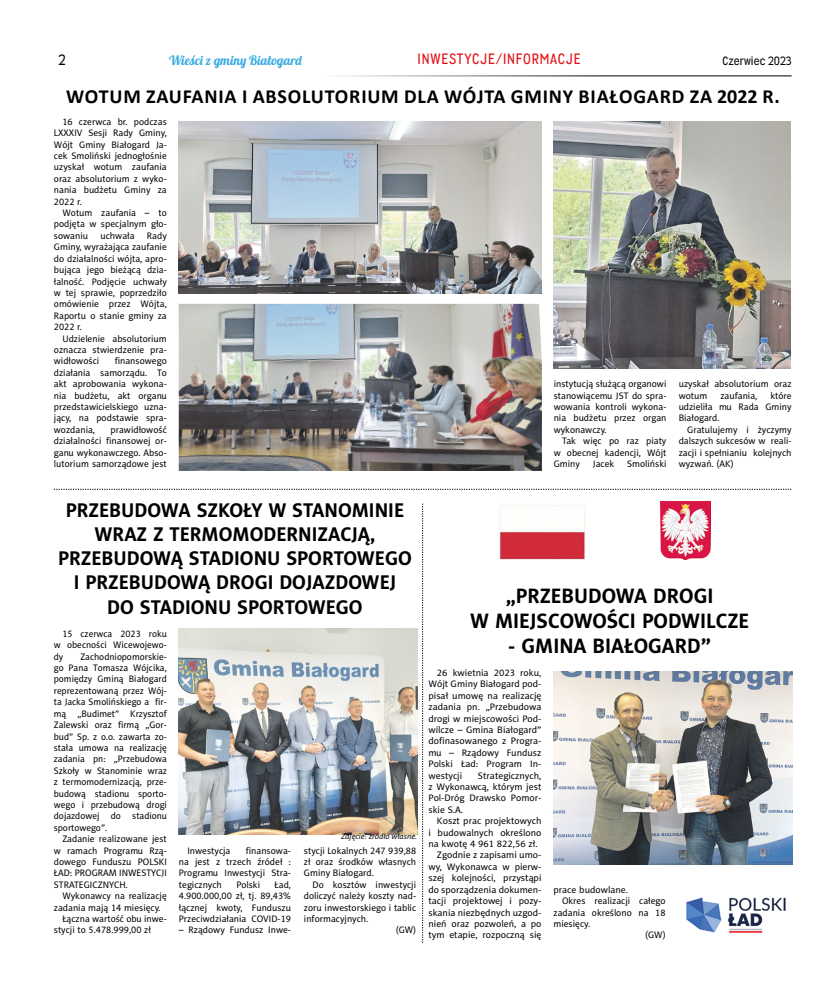
<style>
.page{position:relative;width:820px;height:993px;background:#fff}
.page>*{position:absolute;margin:0;border:0;box-sizing:border-box;transform-origin:0 0}
.t1{font:700 21px/25.2px "Naomi Sans EFN";color:#000;text-align:center}
.t2{font:700 20px/24.3px "Naomi Sans EFN";color:#000;text-align:center}
.t3{font:700 20px "Calibri";letter-spacing:.04em;color:#000}
.t4{font:15px "Wyvern Rg";letter-spacing:.05em;color:#e30f13}
.t5{font:15px "Wyvern Rg";color:#000}
.t6{font:13px "Lobster 1.4";color:#3bace2}
.t7{font:12px "Wyvern Rg";color:#000}
.t8{font:9.5px/11.4px "Naomi Sans EFN";color:#000;text-align:justify}
.t9{font:italic 8px "Naomi Sans EFN";color:#000}
</style>
<div class="page">
<hr style="left:325px;top:75px;width:466px;height:1px;background:#000">
<svg style="left:422px;top:503px;width:1px;height:439px"></svg>
<svg style="left:54px;top:489px;width:737px;height:1px"></svg>
<img style="left:686px;top:897px;width:100px;height:36px">
<img style="left:499px;top:505px;width:86px;height:54px">
<img style="left:660px;top:501px;width:50px;height:58px">
<img style="left:553px;top:671px;width:239px;height:193px">
<img style="left:179px;top:628px;width:238px;height:206px">
<img style="left:179px;top:121px;width:362px;height:172px">
<img style="left:179px;top:304px;width:362px;height:167px">
<img style="left:553px;top:121px;width:237px;height:248px">
<h3 class="t5" style="left:58px;top:51px;width:9px">2</h3>
<h3 class="t6" style="left:169px;top:52px;width:134px">Wieści z gminy Białogard</h3>
<h3 class="t4" style="left:417px;top:50px;width:164px">INWESTYCJE/INFORMACJE</h3>
<p class="t7" style="left:722px;top:53px;width:71px">Czerwiec 2023</p>
<h2 class="t3" style="left:66px;top:82px;width:714px">WOTUM ZAUFANIA I ABSOLUTORIUM DLA WÓJTA GMINY BIAŁOGARD ZA 2022 R.</h2>
<p class="t8" style="left:54px;top:116px;width:114px;text-indent:9px">16 czerwca br. podczas LXXXIV Sesji Rady Gminy, Wójt Gminy Białogard Ja&shy;cek Smoliński jednogłośnie uzyskał wotum zaufania oraz absolutorium z wyko&shy;nania budżetu Gminy za 2022 r.</p>
<p class="t8" style="left:54px;top:207px;width:114px;text-indent:9px">Wotum zaufania – to podjęta w specjalnym gło&shy;sowaniu</p>
<p class="t8" style="left:54px;top:230px;width:114px;text-indent:93px">Rady Gminy, wyrażająca zaufanie do działalności wójta, apro&shy;bująca jego bieżącą dzia&shy;łalność. Podjęcie uchwały w tej sprawie, poprzedziło omówienie przez Wójta, Raportu o stanie gminy za 2022 r.</p>
<p class="t8" style="left:54px;top:332px;width:114px;text-indent:9px">Udzielenie absolutorium oznacza stwierdzenie pra&shy;widłowości</p>
<p class="t8" style="left:100px;top:230px;width:36px">uchwała</p>
<p class="t8" style="left:54px;top:355px;width:114px;text-indent:61px">finansowego działania samorządu. To akt aprobowania wykona&shy;nia budżetu, akt organu przedstawicielskiego uzna&shy;jący, na podstawie spra&shy;wozdania,</p>
<p class="t8" style="left:553px;top:378px;width:114px">instytucją służącą organowi stanowiącemu JST do spra&shy;wowania kontroli wykona&shy;nia budżetu przez organ wykonawczy.</p>
<p class="t8" style="left:553px;top:435px;width:114px;text-indent:9px">Tak więc po raz piaty w obecnej kadencji, Wójt Gminy</p>
<p class="t8" style="left:678px;top:378px;width:114px">uzyskał absolutorium oraz wotum</p>
<p class="t8" style="left:678px;top:389px;width:114px;text-indent:92px">które udzieliła mu Rada Gminy Białogard.</p>
<p class="t8" style="left:678px;top:423px;width:114px;text-indent:9px">Gratulujemy i życzymy dalszych sukcesów w reali&shy;zacji i spełnianiu kolejnych wyzwań. (AK)</p>
<p class="t8" style="left:720px;top:389px;width:39px">zaufania,</p>
<p class="t8" style="left:54px;top:423px;width:114px;text-indent:57px">prawidłowość działalności finansowej or&shy;ganu wykonawczego. Abso&shy;lutorium samorządowe jest</p>
<p class="t8" style="left:592px;top:458px;width:23px">Jacek</p>
<p class="t8" style="left:627px;top:458px;width:41px">Smoliński</p>
<h2 class="t2" style="left:58px;top:498px;width:355px">PRZEBUDOWA SZKOŁY W STANOMINIE<br>WRAZ Z TERMOMODERNIZACJĄ,<br>PRZEBUDOWĄ STADIONU SPORTOWEGO<br>I PRZEBUDOWĄ DROGI DOJAZDOWEJ<br>DO STADIONU SPORTOWEGO</h2>
<p class="t8" style="left:54px;top:627px;width:114px;text-indent:9px">15 czerwca 2023 roku w obecności Wicewojewo&shy;dy</p>
<p class="t8" style="left:54px;top:650px;width:114px;text-indent:27px">Zachodniopomorskie&shy;go Pana Tomasza Wójcika, pomiędzy Gminą Białogard reprezentowaną przez Wój&shy;ta Jacka Smolińskiego a fir&shy;mą „Budimet” Krzysztof Zalewski oraz firmą „Gor&shy;bud” Sp. z o.o. zawarta zo&shy;stała umowa na realizację zadania pn: „Przebudowa Szkoły w Stanominie wraz z termomodernizacją, prze&shy;budową stadionu sporto&shy;wego i przebudową drogi dojazdowej do stadionu sportowego”.</p>
<p class="t8" style="left:54px;top:832px;width:114px;text-indent:9px">Zadanie realizowane jest w ramach Programu Rzą&shy;dowego Funduszu POLSKI ŁAD: PROGRAM INWESTYCJI STRATEGICZNYCH.</p>
<p class="t8" style="left:62px;top:889px;width:106px">Wykonawcy na realizację</p>
<p class="t8" style="left:54px;top:901px;width:108px">zadania mają 14 miesięcy.</p>
<p class="t8" style="left:62px;top:912px;width:106px">Łączna wartość obu inwe-</p>
<p class="t8" style="left:54px;top:924px;width:99px">stycji to 5.478.999,00 zł</p>
<p class="t9" style="left:341px;top:831px;width:77px">Zdjęcie: źródło własne.</p>
<p class="t8" style="left:179px;top:844px;width:114px;text-indent:67px">finansowa&shy;na jest z trzech źródeł :<br>Programu Inwestycji Stra&shy;tegicznych</p>
<p class="t8" style="left:304px;top:844px;width:114px">stycji Lokalnych 247 939,88 zł oraz środków własnych Gminy Białogard.</p>
<p class="t8" style="left:312px;top:878px;width:105px">Do kosztów inwestycji</p>
<p class="t8" style="left:304px;top:889px;width:114px">doliczyć należy koszty nad-</p>
<p class="t8" style="left:304px;top:901px;width:114px">zoru inwestorskiego i tablic</p>
<p class="t8" style="left:304px;top:912px;width:66px">informacyjnych.</p>
<p class="t8" style="left:395px;top:924px;width:22px">(GW)</p>
<p class="t8" style="left:187px;top:844px;width:45px">Inwestycja</p>
<p class="t8" style="left:179px;top:878px;width:114px;text-indent:96px">Ład, 4.900.000,00 zł, tj. 89,43% łącznej kwoty, Funduszu Przeciwdziałania COVID-19</p>
<p class="t8" style="left:179px;top:924px;width:114px">– Rządowy Fundusz Inwe-</p>
<p class="t8" style="left:236px;top:878px;width:25px">Polski</p>
<h1 class="t1" style="left:470px;top:583px;width:280px">„PRZEBUDOWA DROGI<br>W MIEJSCOWOŚCI PODWILCZE</h1>
<h1 class="t1" style="left:508px;top:633px;width:204px">- GMINA BIAŁOGARD”</h1>
<p class="t8" style="left:428px;top:666px;width:114px;text-indent:9px">26 kwietnia 2023 roku, Wójt Gminy Białogard pod&shy;pisał umowę na realizację zadania pn. „Przebudowa drogi w miejscowości Pod&shy;wilcze – Gmina Białogard” dofinasowanego z Progra&shy;mu – Rządowy Fundusz Polski Ład: Program In&shy;westycji</p>
<p class="t8" style="left:428px;top:769px;width:114px;text-indent:50px">Strategicznych, z Wykonawcą, którym jest Pol-Dróg Drawsko Pomor&shy;skie S.A.</p>
<p class="t8" style="left:437px;top:814px;width:106px">Koszt prac projektowych</p>
<p class="t8" style="left:428px;top:826px;width:114px">i budowalnych określono</p>
<p class="t8" style="left:428px;top:837px;width:111px">na kwotę 4 961 822,56 zł.</p>
<p class="t8" style="left:437px;top:849px;width:106px">Zgodnie z zapisami umo-</p>
<p class="t8" style="left:428px;top:860px;width:114px">wy, Wykonawca w pierw-</p>
<p class="t8" style="left:428px;top:871px;width:114px">szej kolejności, przystąpi</p>
<p class="t8" style="left:428px;top:883px;width:114px">do sporządzenia dokumen-</p>
<p class="t8" style="left:428px;top:894px;width:114px">tacji projektowej i pozy-</p>
<p class="t8" style="left:428px;top:906px;width:114px">skania niezbędnych uzgod-</p>
<p class="t8" style="left:428px;top:917px;width:114px">nień oraz pozwoleń, a po</p>
<p class="t8" style="left:428px;top:928px;width:114px">tym etapie, rozpoczną się</p>
<p class="t8" style="left:553px;top:883px;width:76px">prace budowlane.</p>
<p class="t8" style="left:561px;top:894px;width:105px">Okres realizacji całego</p>
<p class="t8" style="left:553px;top:906px;width:114px">zadania określono na 18</p>
<p class="t8" style="left:553px;top:917px;width:38px">miesięcy.</p>
<p class="t8" style="left:645px;top:928px;width:22px">(GW)</p>
</div>
